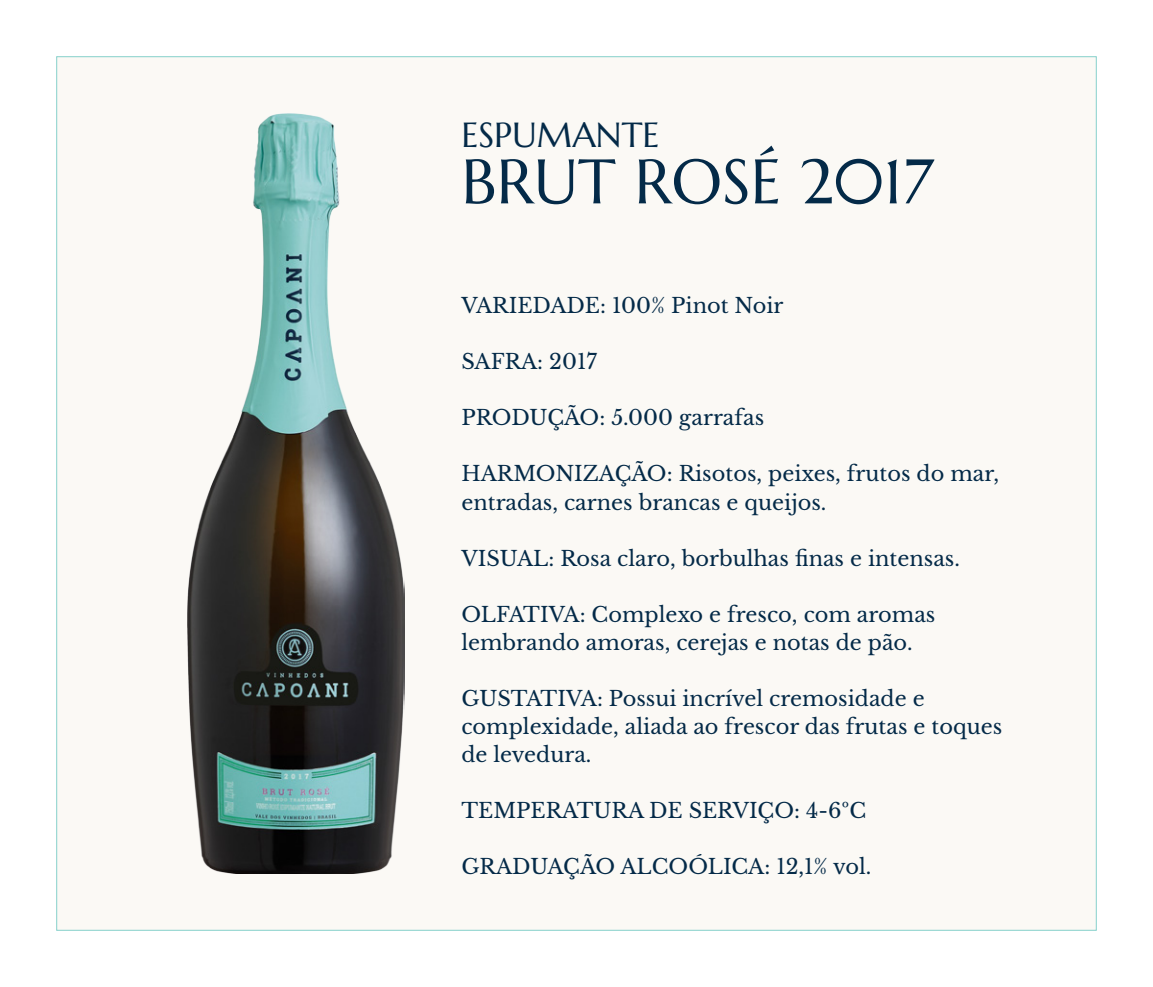
<style>
.page{position:relative;width:1153px;height:987px;background:#fff}
.page>*{position:absolute;margin:0;border:0;box-sizing:border-box;transform-origin:0 0}
.t1{font:62.8px "Marcellus";color:#042a48}
.t2{font:34.8px "Marcellus";color:#042a48}
.t3{font:20.8px/28px "Libre Baskerville";color:#042a48}
</style>
<div class="page">
<div style="left:56px;top:56px;width:1041px;height:875px;background:#fbf9f5;border:1px solid #85d0cb"></div>
<img style="left:187px;top:113px;width:218px;height:760px">
<p class="t2" style="left:461px;top:113px;width:200px">ESPUMANTE</p>
<p class="t1" style="left:461px;top:142px;width:473px">BRUT ROSÉ 2017</p>
<p class="t3" style="left:461px;top:292px;width:324px">VARIEDADE: 100% Pinot Noir</p>
<p class="t3" style="left:461px;top:348px;width:137px">SAFRA: 2017</p>
<p class="t3" style="left:461px;top:404px;width:304px">PRODUÇÃO: 5.000 garrafas</p>
<p class="t3" style="left:461px;top:460px;width:539px">HARMONIZAÇÃO: Risotos, peixes, frutos do mar, entradas, carnes brancas e queijos.</p>
<p class="t3" style="left:461px;top:544px;width:500px">VISUAL: Rosa claro, borbulhas finas e intensas.</p>
<p class="t3" style="left:461px;top:600px;width:475px">OLFATIVA: Complexo e fresco, com aromas lembrando amoras, cerejas e notas de pão.</p>
<p class="t3" style="left:461px;top:684px;width:542px">GUSTATIVA: Possui incrível cremosidade e complexidade, aliada ao frescor das frutas e toques de levedura.</p>
<p class="t3" style="left:461px;top:796px;width:406px">TEMPERATURA DE SERVIÇO: 4-6ºC</p>
<p class="t3" style="left:461px;top:852px;width:411px">GRADUAÇÃO ALCOÓLICA: 12,1% vol.</p>
</div>
